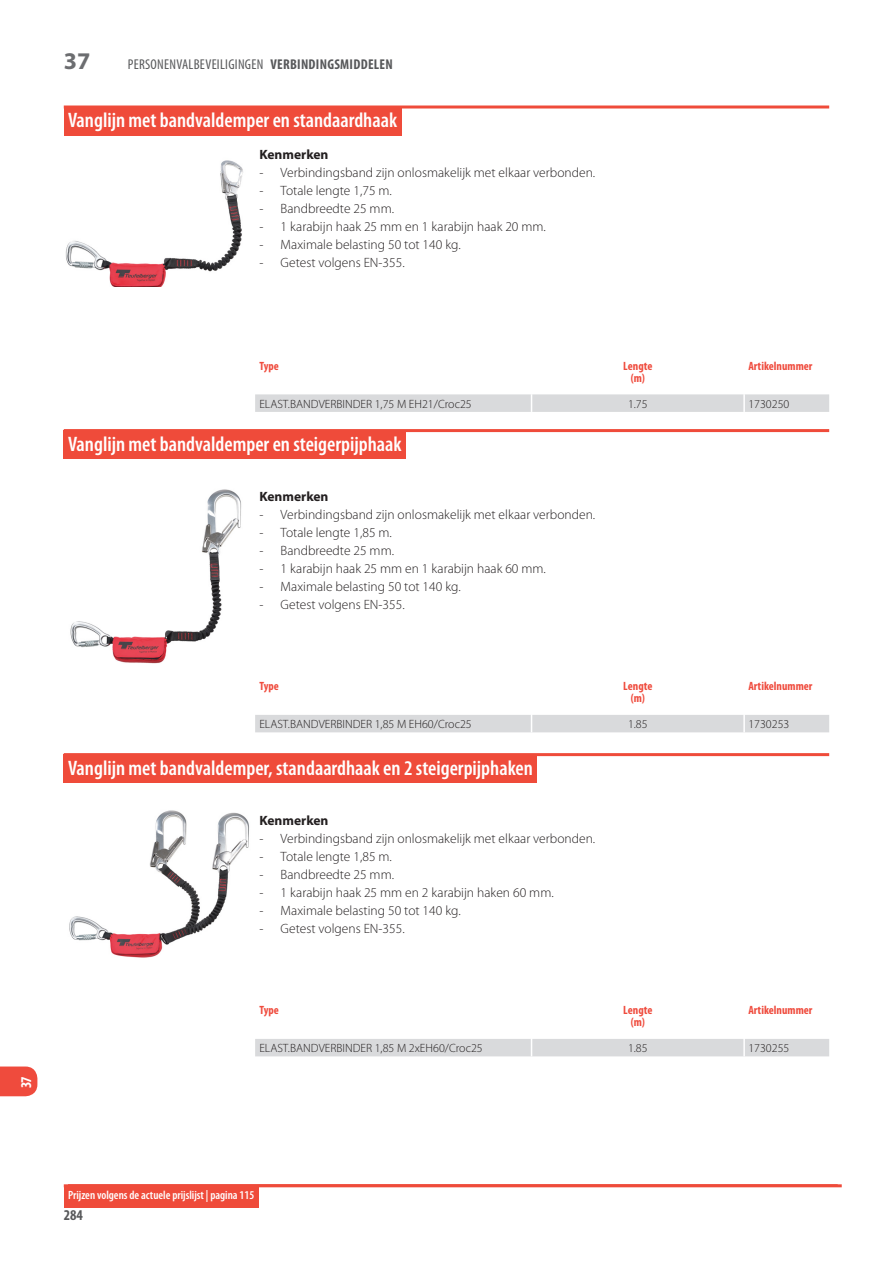
<style>
.page{position:relative;width:893px;height:1263px;background:#fff}
.page>*{position:absolute;margin:0;border:0;box-sizing:border-box;transform-origin:0 0}
.t1{font:700 24px "Myriad Pro";color:#6c6d70}
.artikelgroep{font:600 condensed 21px "Myriad Pro";color:#fff}
.t2{font:700 condensed 15px "Myriad Pro";color:#57585a}
.t3{font:700 condensed 15px "Myriad Pro";color:#fff}
.t4{font:condensed 14.25px "Myriad Pro";letter-spacing:.02em;color:#57585a}
.t5{font:700 condensed 14.25px "Myriad Pro";letter-spacing:.02em;color:#57585a}
.t6{font:300 13.5px "Myriad Pro";color:#231f20}
.artgr_specificatie_h{font:700 13.5px "Myriad Pro";color:#231f20}
.cell_l{font:300 12px "Myriad Pro";color:#231f20}
.verwijzing_prsl{font:600 condensed 12px "Myriad Pro";color:#fff}
.cell_artnr_h{font:700 condensed 12px "Myriad Pro";color:#ef4b3d}
.cell_c_h{font:700 condensed 12px "Myriad Pro";color:#ef4b3d}
.cell_artnr{font:300 12px "Myriad Pro";color:#231f20}
.cell_l_h{font:700 condensed 12px "Myriad Pro";color:#ef4b3d}
.cell_c{font:300 12px "Myriad Pro";color:#231f20}
</style>
<div class="page">
<svg style="left:0;top:1066px;width:37px;height:30px"></svg>
<hr style="left:64px;top:105px;width:765px;height:3px;background:#ef4b3a">
<div style="left:64px;top:107px;width:337px;height:29px;background:#ef4b3a"></div>
<div style="left:255px;top:394px;width:574px;height:18px;background:#d9dadc"></div>
<img style="left:65px;top:160px;width:178px;height:126px">
<hr style="left:64px;top:429px;width:765px;height:3px;background:#ef4b3a">
<div style="left:64px;top:431px;width:342px;height:28px;background:#ef4b3a"></div>
<div style="left:255px;top:715px;width:574px;height:17px;background:#d9dadc"></div>
<hr style="left:64px;top:753px;width:765px;height:3px;background:#ef4b3a">
<div style="left:64px;top:755px;width:473px;height:28px;background:#ef4b3a"></div>
<div style="left:255px;top:1039px;width:574px;height:17px;background:#d9dadc"></div>
<img style="left:70px;top:489px;width:172px;height:174px">
<img style="left:69px;top:810px;width:180px;height:148px">
<hr style="left:64px;top:1184px;width:778px;height:3px;background:#ef4b3a">
<div style="left:64px;top:1186px;width:195px;height:21px;background:#ef4b3a"></div>
<h1 class="t1" style="left:64px;top:47px;width:28px">37</h1>
<p class="t4" style="left:128px;top:57px;width:37px">PERSONENVA</p>
<p class="t4" style="left:189px;top:57px;width:12px">LBEVEI</p>
<p class="t4" style="left:220px;top:57px;width:12px">LIGINGEN</p>
<p class="t5" style="left:270px;top:57px;width:124px">Verbindingsmiddelen</p>
<p class="artikelgroep" style="left:68px;top:109px;width:331px">Vanglijn met bandvaldemper en standaardhaak</p>
<p class="artgr_specificatie_h" style="left:259px;top:147px;width:71px">Kenmerken</p>
<p class="t6" style="left:259px;top:165px;width:337px">- Verbindingsband zijn onlosmakelijk met elkaar verbonden.</p>
<p class="t6" style="left:259px;top:183px;width:134px">- Totale lengte 1,75 m.</p>
<p class="t6" style="left:259px;top:201px;width:136px">- Bandbreedte 25 mm.</p>
<p class="t6" style="left:259px;top:219px;width:288px">- 1 karabijn haak 25 mm en 1 karabijn haak 20 mm.</p>
<p class="t6" style="left:259px;top:237px;width:203px">- Maximale belasting 50 tot 140 kg.</p>
<p class="t6" style="left:259px;top:255px;width:147px">- Getest volgens EN-355.</p>
<p class="t3" style="left:18px;top:1088px;width:13px;rotate:-90deg">37</p>
<p class="cell_l_h" style="left:259px;top:359px;width:21px">Type</p>
<p class="cell_c_h" style="left:623px;top:359px;width:31px">Lengte</p>
<p class="cell_c_h" style="left:631px;top:371px;width:16px">(m)</p>
<p class="cell_artnr_h" style="left:748px;top:359px;width:65px">Artikelnummer</p>
<p class="cell_l" style="left:259px;top:397px;width:214px">ELAST.BANDVERBINDER 1,75 M EH21/Croc25</p>
<p class="cell_c" style="left:628px;top:397px;width:21px">1.75</p>
<p class="cell_artnr" style="left:748px;top:397px;width:42px">1730250</p>
<p class="artikelgroep" style="left:68px;top:432px;width:335px">Vanglijn met bandvaldemper en steigerpijphaak</p>
<p class="artgr_specificatie_h" style="left:259px;top:489px;width:71px">Kenmerken</p>
<p class="t6" style="left:259px;top:507px;width:337px">- Verbindingsband zijn onlosmakelijk met elkaar verbonden.</p>
<p class="t6" style="left:259px;top:525px;width:134px">- Totale lengte 1,85 m.</p>
<p class="t6" style="left:259px;top:543px;width:136px">- Bandbreedte 25 mm.</p>
<p class="t6" style="left:259px;top:561px;width:288px">- 1 karabijn haak 25 mm en 1 karabijn haak 60 mm.</p>
<p class="t6" style="left:259px;top:579px;width:203px">- Maximale belasting 50 tot 140 kg.</p>
<p class="t6" style="left:259px;top:597px;width:147px">- Getest volgens EN-355.</p>
<p class="cell_l_h" style="left:259px;top:679px;width:21px">Type</p>
<p class="cell_c_h" style="left:623px;top:679px;width:31px">Lengte</p>
<p class="cell_c_h" style="left:631px;top:691px;width:16px">(m)</p>
<p class="cell_artnr_h" style="left:748px;top:679px;width:65px">Artikelnummer</p>
<p class="cell_l" style="left:259px;top:717px;width:214px">ELAST.BANDVERBINDER 1,85 M EH60/Croc25</p>
<p class="cell_c" style="left:628px;top:717px;width:21px">1.85</p>
<p class="cell_artnr" style="left:748px;top:717px;width:42px">1730253</p>
<p class="artikelgroep" style="left:68px;top:756px;width:466px">Vanglijn met bandvaldemper, standaardhaak en 2 steigerpijphaken</p>
<p class="artgr_specificatie_h" style="left:259px;top:813px;width:71px">Kenmerken</p>
<p class="t6" style="left:259px;top:831px;width:337px">- Verbindingsband zijn onlosmakelijk met elkaar verbonden.</p>
<p class="t6" style="left:259px;top:849px;width:134px">- Totale lengte 1,85 m.</p>
<p class="t6" style="left:259px;top:867px;width:136px">- Bandbreedte 25 mm.</p>
<p class="t6" style="left:259px;top:885px;width:296px">- 1 karabijn haak 25 mm en 2 karabijn haken 60 mm.</p>
<p class="t6" style="left:259px;top:903px;width:203px">- Maximale belasting 50 tot 140 kg.</p>
<p class="t6" style="left:259px;top:921px;width:147px">- Getest volgens EN-355.</p>
<p class="cell_l_h" style="left:259px;top:1003px;width:21px">Type</p>
<p class="cell_c_h" style="left:623px;top:1003px;width:31px">Lengte</p>
<p class="cell_c_h" style="left:631px;top:1015px;width:16px">(m)</p>
<p class="cell_artnr_h" style="left:748px;top:1003px;width:65px">Artikelnummer</p>
<p class="cell_l" style="left:259px;top:1041px;width:225px">ELAST.BANDVERBINDER 1,85 M 2xEH60/Croc25</p>
<p class="cell_c" style="left:628px;top:1041px;width:21px">1.85</p>
<p class="cell_artnr" style="left:748px;top:1041px;width:42px">1730255</p>
<p class="verwijzing_prsl" style="left:68px;top:1188px;width:188px">Prijzen volgens de actuele prijslijst | pagina 115</p>
<p class="t2" style="left:64px;top:1206px;width:21px">284</p>
</div>
